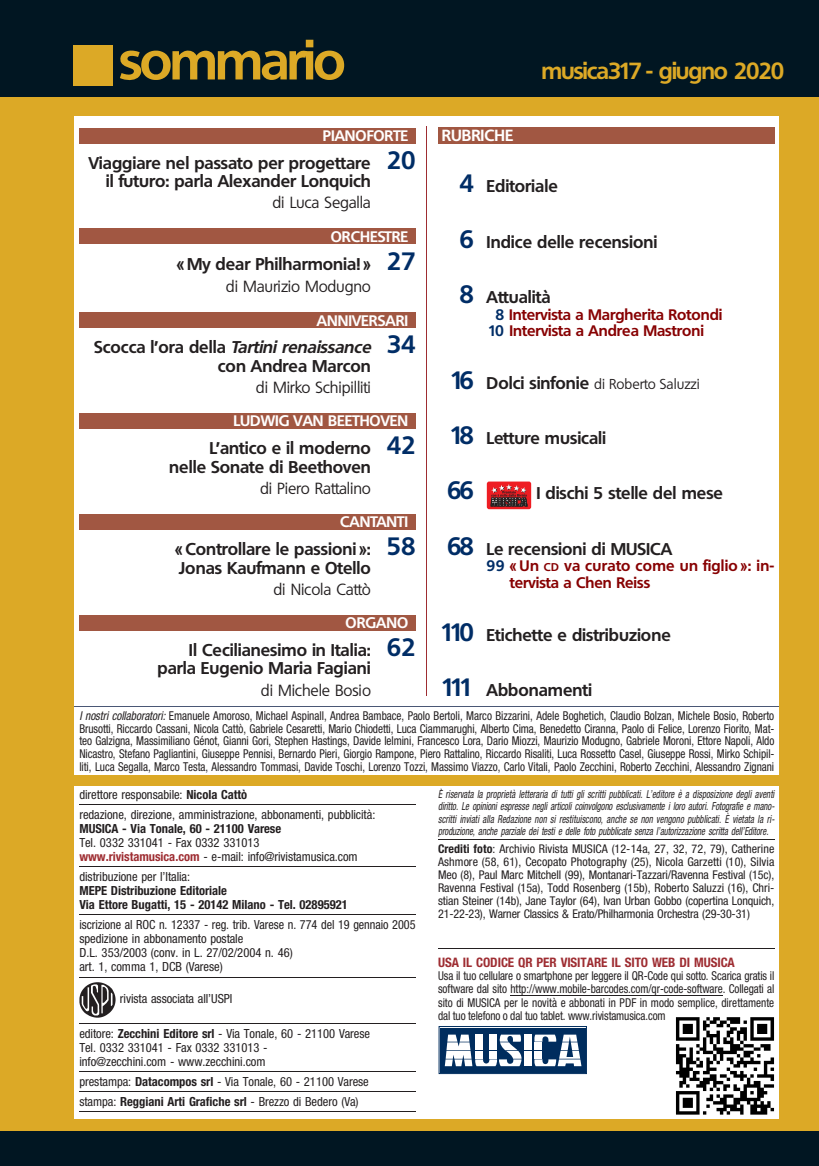
<style>
.page{position:relative;width:819px;height:1166px;background:#fff}
.page>*{position:absolute;margin:0;border:0;box-sizing:border-box;transform-origin:0 0}
.t1{font:52.32px "Adv T3020 B";letter-spacing:-.05em;color:#dca926}
.t2{font:24.32px "Adv T3020 B";color:#002d66}
.t3{font:22.75px "Adv T3020 B";letter-spacing:-.05em;color:#dca926}
.t4{font:16.62px/18.7px "Adv T3020 B";color:#231f20}
.t5{font:15.75px "Adv T3020 R";color:#231f20}
.t6{font:15.75px "Adv T3020 B";color:#fff}
.t7{font:14.88px "Adv T3020 B";color:#fff}
.t8{font:14.88px/16.8px "Adv T3020 B";color:#870102}
.t9{font:14.88px/16.8px "Adv T3020 B";letter-spacing:.02em;color:#870102}
.t10{font:14px "Adv T3020 R";color:#231f20}
.t11{font:13.12px "Adv P81 C9";color:#9e2d32}
.t12{font:12.6px/14px "Adv P81 C3";color:#231f20}
.t13{font:12.6px/14px "Adv P81 C9";color:#231f20}
.t14{font:12.25px/13px "Adv P81 C3";color:#231f20;text-align:justify;scale:.92 1}
.t15{font:12.08px/13px "Adv P81 C3";letter-spacing:-.01em;color:#231f20;text-align:justify}
.t16{font:11.03px/12.1px "Adv P81 C6";color:#231f20;text-align:justify;scale:.78 1}
.s1{font-family:"Adv Pi 3"}
.s2{font-size:24.32px;color:#002d66}
.s3{color:#002d66}
.s4{font-family:"Adv T3020 B";font-size:24.32px;color:#002d66}
.s5{font-family:"Adv T3020 B";font-size:16.62px}
.s6{font-size:11.03px}
.s7{font-family:"Adv P81 C6"}
.s8{font-family:"Adv P81 C9"}
.s9{font-family:"Adv P81 C9";color:#9e2d32}
.s10{font-style:italic}
</style>
<div class="page">
<div style="left:0;top:91px;width:819px;height:1075px;background:#dca926"></div>
<div style="left:0;top:0;width:819px;height:97px;background:#011622"></div>
<div style="left:74px;top:117px;width:705px;height:589px;background:#fff"></div>
<hr style="left:426px;top:126px;width:1px;height:570px;background:#9e2d32">
<div style="left:79px;top:128px;width:336px;height:16px;background:#a15742"></div>
<div style="left:79px;top:228px;width:336px;height:16px;background:#a15742"></div>
<div style="left:79px;top:312px;width:336px;height:16px;background:#a15742"></div>
<div style="left:79px;top:413px;width:336px;height:16px;background:#a15742"></div>
<div style="left:79px;top:514px;width:336px;height:16px;background:#a15742"></div>
<div style="left:79px;top:615px;width:336px;height:15px;background:#a15742"></div>
<div style="left:438px;top:127px;width:336px;height:17px;background:#a15742"></div>
<div style="left:487px;top:481px;width:44px;height:28px;background:linear-gradient(to right,#ef1d23,#eb1d23);border-radius:2px"></div>
<svg style="left:491px;top:484px;width:36px;height:22px"></svg>
<div style="left:0;top:1131px;width:819px;height:35px;background:#011622"></div>
<div style="left:74px;top:705px;width:705px;height:70px;background:#fff"></div>
<hr style="left:74px;top:705px;width:705px;height:1px;background:#4a5775">
<div style="left:74px;top:786px;width:705px;height:332px;background:#fff"></div>
<hr style="left:79px;top:804px;width:336px;height:1px;background:#231f20">
<hr style="left:79px;top:867px;width:336px;height:1px;background:#231f20">
<hr style="left:79px;top:915px;width:336px;height:1px;background:#231f20">
<hr style="left:79px;top:977px;width:336px;height:1px;background:#231f20">
<hr style="left:79px;top:1023px;width:336px;height:1px;background:#231f20">
<hr style="left:79px;top:1071px;width:336px;height:1px;background:#231f20">
<hr style="left:79px;top:1091px;width:336px;height:1px;background:#231f20">
<hr style="left:79px;top:1111px;width:336px;height:1px;background:#231f20">
<hr style="left:438px;top:839px;width:336px;height:1px;background:#231f20">
<hr style="left:438px;top:948px;width:336px;height:1px;background:#231f20">
<img style="left:80px;top:982px;width:35px;height:35px">
<hr style="left:510px;top:995px;width:212px;height:1px;background:#231f20">
<svg style="left:438px;top:1026px;width:148px;height:48px"></svg>
<div style="left:440px;top:1028px;width:145px;height:44px;background:#002d5e"></div>
<svg style="left:445px;top:1034px;width:76px;height:32px"></svg>
<div style="left:524px;top:1034px;width:8px;height:7px;background:#fff"></div>
<div style="left:524px;top:1042px;width:8px;height:8px;background:#fff"></div>
<div style="left:524px;top:1051px;width:8px;height:8px;background:#fff"></div>
<div style="left:524px;top:1059px;width:8px;height:7px;background:#fff"></div>
<svg style="left:534px;top:1034px;width:47px;height:32px"></svg>
<img style="left:675px;top:1017px;width:99px;height:98px">
<h1 class="t1" style="left:67px;top:38px;width:280px"><span class="s1">&amp;</span>sommario</h1>
<h3 class="t3" style="left:541px;top:62px;width:244px">musica317 - giugno 2020</h3>
<p class="t6" style="left:441px;top:128px;width:73px">RUBRICHE</p>
<h3 class="t4" style="left:459px;top:179px;width:100px"><span class="s2">4</span> Editoriale</h3>
<h3 class="t4" style="left:459px;top:234px;width:199px"><span class="s2">6</span> Indice delle recensioni</h3>
<h3 class="t4" style="left:459px;top:289px;width:92px"><span class="s2">8</span> Attualita`</h3>
<p class="t8" style="left:488px;top:307px;width:236px;text-indent:7px"><span class="s3">8</span> Intervista a Margherita Rotondi<br><span class="s3">10</span> Intervista a Andrea Mastroni</p>
<p class="t10" style="left:450px;top:378px;width:251px"><span class="s4">16</span> <span class="s5">Dolci sinfonie</span> di Roberto Saluzzi</p>
<h3 class="t4" style="left:450px;top:430px;width:158px"><span class="s2">18</span> Letture musicali</h3>
<h2 class="t2" style="left:447px;top:480px;width:28px">66</h2>
<h3 class="t4" style="left:536px;top:486px;width:188px">I dischi 5 stelle del mese</h3>
<h3 class="t4" style="left:447px;top:541px;width:226px"><span class="s2">68</span> Le recensioni di MUSICA</h3>
<p class="t9" style="left:509px;top:559px;width:266px;text-indent:-23px"><span class="s3">99</span> « Un <span class="s6">CD</span> va curato come un figlio »: in&shy;tervista a Chen Reiss</p>
<h3 class="t4" style="left:440px;top:627px;width:232px"><span class="s2">110</span> Etichette e distribuzione</h3>
<h3 class="t4" style="left:441px;top:682px;width:152px"><span class="s2">111</span> Abbonamenti</h3>
<p class="t14" style="left:79px;top:710px;width:756px"><span class="s7">I nostri collaboratori:</span> Emanuele Amoroso, Michael Aspinall, Andrea Bambace, Paolo Bertoli, Marco Bizzarini, Adele Boghetich, Claudio Bolzan, Michele Bosio, Roberto Brusotti, Riccardo Cassani, Nicola Catto` , Gabriele Cesaretti, Mario Chiodetti, Luca Ciammarughi, Alberto Cima, Benedetto Ciranna, Paolo di Felice, Lorenzo Fiorito, Mat&shy;teo Galzigna, Massimiliano Ge´ not, Gianni Gori, Stephen Hastings, Davide Ielmini, Francesco Lora, Dario Miozzi, Maurizio Modugno, Gabriele Moroni, Ettore Napoli, Aldo Nicastro, Stefano Pagliantini, Giuseppe Pennisi, Bernardo Pieri, Giorgio Rampone, Piero Rattalino, Riccardo Risaliti, Luca Rossetto Casel, Giuseppe Rossi, Mirko Schipil&shy;liti, Luca Segalla, Marco Testa, Alessandro Tommasi, Davide Toschi, Lorenzo Tozzi, Massimo Viazzo, Carlo Vitali, Paolo Zecchini, Roberto Zecchini, Alessandro Zignani</p>
<p class="t12" style="left:79px;top:786px;width:297px;line-height:20.1px">direttore responsabile: <span class="s8">Nicola Catto`<br></span>redazione, direzione, amministrazione, abbonamenti, pubblicita`:</p>
<p class="t13" style="left:79px;top:823px;width:203px">MUSICA - Via Tonale, 60 - 21100 Varese</p>
<p class="t12" style="left:79px;top:837px;width:279px">Tel. 0332 331041 - Fax 0332 331013 <span class="s9">www.rivistamusica.com</span> - e-mail: info@rivistamusica.com</p>
<p class="t12" style="left:79px;top:871px;width:112px">distribuzione per l’Italia:</p>
<p class="t13" style="left:79px;top:885px;width:270px">MEPE Distribuzione Editoriale<br>Via Ettore Bugatti, 15 - 20142 Milano - Tel. 02895921</p>
<p class="t12" style="left:79px;top:919px;width:337px">iscrizione al ROC n. 12337 - reg. trib. Varese n. 774 del 19 gennaio 2005 spedizione in abbonamento postale<br>D.L. 353/2003 (conv. in L. 27/02/2004 n. 46)<br>art. 1, comma 1, DCB (Varese)</p>
<p class="t12" style="left:120px;top:992px;width:114px">rivista associata all’USPI</p>
<p class="t12" style="left:79px;top:1027px;width:292px">editore: <span class="s8">Zecchini Editore srl</span> - Via Tonale, 60 - 21100 Varese<br>Tel. 0332 331041 - Fax 0332 331013 -<br>info@zecchini.com - www.zecchini.com</p>
<p class="t12" style="left:79px;top:1072px;width:291px;line-height:20.1px">prestampa: <span class="s8">Datacompos srl</span> - Via Tonale, 60 - 21100 Varese stampa: <span class="s8">Reggiani Arti Grafiche srl</span> - Brezzo di Bedero (Va)</p>
<p class="t7" style="left:323px;top:129px;width:87px">PIANOFORTE</p>
<h3 class="t4" style="left:106px;top:155px;width:311px;text-indent:-17px">Viaggiare nel passato per progettare <span class="s2">20 </span>il futuro: parla Alexander Lonquich</h3>
<p class="t5" style="left:272px;top:196px;width:100px">di Luca Segalla</p>
<p class="t7" style="left:331px;top:230px;width:79px">ORCHESTRE</p>
<h3 class="t4" style="left:176px;top:256px;width:240px">« My dear Philharmonia! » <span class="s2">27</span></h3>
<p class="t5" style="left:226px;top:280px;width:146px">di Maurizio Modugno</p>
<p class="t7" style="left:317px;top:314px;width:93px">ANNIVERSARI</p>
<h3 class="t4" style="left:218px;top:340px;width:199px;text-indent:-124px">Scocca l’ora della <span class="s10">Tartinirenaissance</span> <span class="s2">34 </span>con Andrea Marcon</h3>
<p class="t5" style="left:256px;top:381px;width:116px">di Mirko Schipilliti</p>
<p class="t7" style="left:233px;top:415px;width:176px">LUDWIG VAN BEETHOVEN</p>
<h3 class="t4" style="left:169px;top:440px;width:248px;text-indent:40px">L’antico e il moderno <span class="s2">42 </span>nelle Sonate di Beethoven</h3>
<p class="t5" style="left:260px;top:482px;width:112px">di Piero Rattalino</p>
<p class="t7" style="left:340px;top:515px;width:70px">CANTANTI</p>
<h3 class="t4" style="left:175px;top:541px;width:242px">« Controllare le passioni »: <span class="s2">58<br></span>Jonas Kaufmann e Otello</h3>
<p class="t5" style="left:273px;top:582px;width:99px">di Nicola Catto`</p>
<p class="t7" style="left:345px;top:616px;width:64px">ORGANO</p>
<h3 class="t4" style="left:157px;top:642px;width:259px;text-indent:31px">Il Cecilianesimo in Italia: <span class="s2">62 </span>parla Eugenio Maria Fagiani</h3>
<p class="t5" style="left:261px;top:683px;width:112px">di Michele Bosio</p>
<p class="t16" style="left:438px;top:789px;width:433px">E` riservata la proprieta` letteraria di tutti gli scritti pubblicati. L’editore e` a disposizione degli aventi diritto. Le opinioni espresse negli articoli coinvolgono esclusivamente i loro autori. Fotografie e mano&shy;scritti inviati alla Redazione non si restituiscono, anche se non vengono pubblicati. E` vietata la ri&shy;produzione, anche parziale dei testi e delle foto pubblicate senza l’autorizzazione scritta dell’Editore.</p>
<p class="t15" style="left:438px;top:844px;width:338px"><span class="s8">Crediti foto</span>: Archivio Rivista MUSICA (12-14a, 27, 32, 72, 79), Catherine Ashmore (58, 61), Cecopato Photography (25), Nicola Garzetti (10), Silvia Meo (8), Paul Marc Mitchell (99), Montanari-Tazzari/Ravenna Festival (15c), Ravenna Festival (15a), Todd Rosenberg (15b), Roberto Saluzzi (16), Chri&shy;stian Steiner (14b), Jane Taylor (64), Ivan Urban Gobbo (copertina Lonquich, 21-22-23), Warner Classics &amp; Erato/Philharmonia Orchestra (29-30-31)</p>
<p class="t11" style="left:438px;top:957px;width:298px">USA IL CODICE QR PER VISITARE IL SITO WEB DI MUSICA</p>
<p class="t14" style="left:438px;top:970px;width:367px">Usa il tuo cellulare o smartphone per leggere il QR-Code qui sotto. Scarica gratis il software dal sito http://www.mobile-barcodes.com/qr-code-software. Collegati al sito di MUSICA per le novita` e abbonati in PDF in modo semplice, direttamente dal tuo telefono o dal tuo tablet. www.rivistamusica.com</p>
</div>
